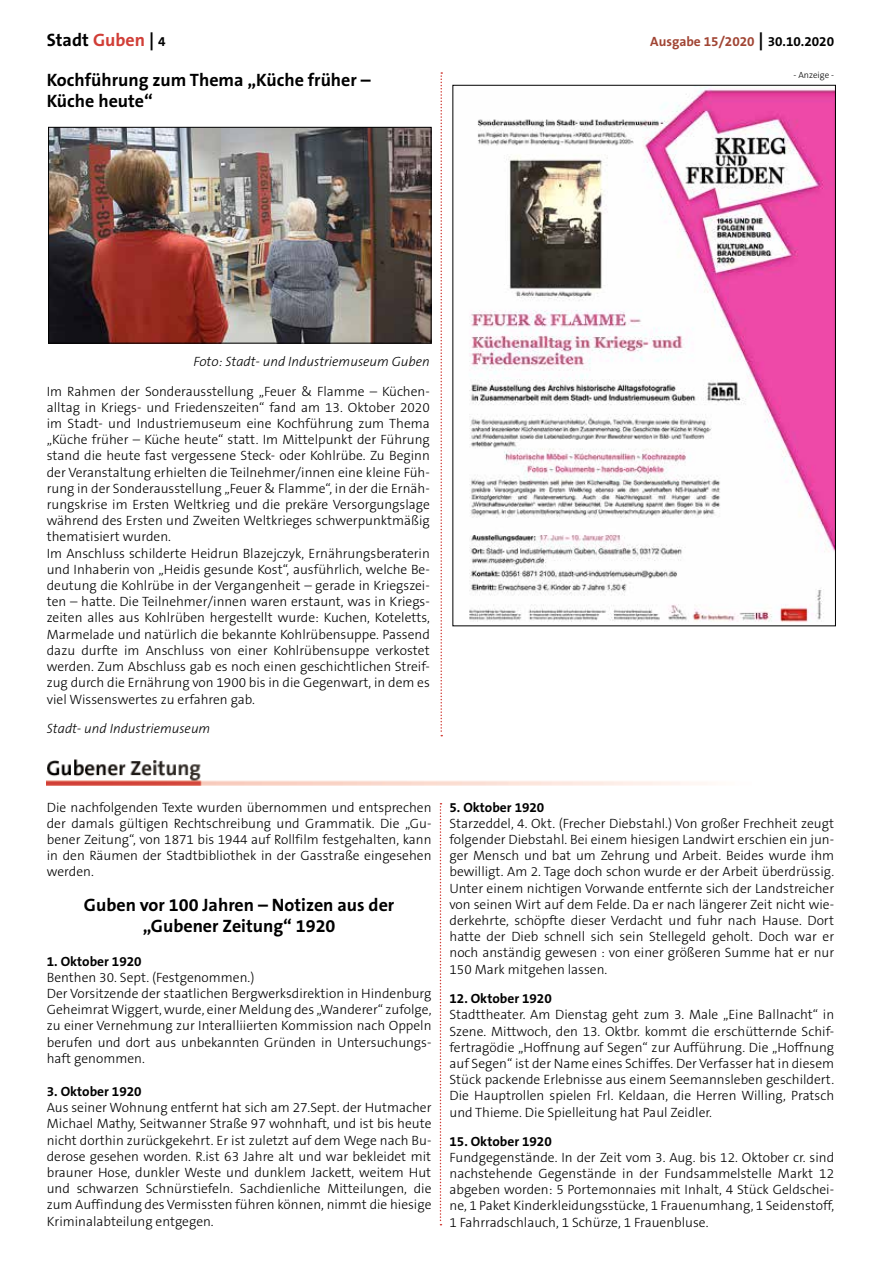
<style>
.page{position:relative;width:881px;height:1263px;background:#fff}
.page>*{position:absolute;margin:0;border:0;box-sizing:border-box;transform-origin:0 0}
.t1{font:700 18px/21.6px "The Sans B7";color:#000}
.t2{font:300 13.5px/16.2px "The Sans B3";color:#000;text-align:justify}
.t3{font:700 13.5px "The Sans B7";color:#000}
.t4{font:italic 300 13.5px "The Sans B3";color:#000}
.t5{font:700 13.5px "The Sans B7";color:#a14534}
.t6{font:300 9px "The Sans B3";color:#000}
.s1{color:#d13e37}
.s2{font-size:13.5px}
.s3{font-size:18px;color:#000}
.s4{color:#000}
</style>
<div class="page">
<svg style="left:440px;top:72px;width:2px;height:664px"></svg>
<img style="left:50px;top:129px;width:379px;height:212px">
<div style="left:48px;top:127px;width:383px;height:216px;border:1px solid #000"></div>
<img style="left:469px;top:87px;width:364px;height:535px">
<img style="left:47px;top:759px;width:660px;height:27px">
<svg style="left:439px;top:803px;width:2px;height:422px"></svg>
<h1 class="t1" style="left:47px;top:29px;width:120px">Stadt <span class="s1">Guben</span> | <span class="s2">4</span></h1>
<p class="t5" style="left:650px;top:34px;width:185px">Ausgabe 15/2020 <span class="s3">|</span> <span class="s4">30.10.2020</span></p>
<h1 class="t1" style="left:47px;top:69px;width:325px">Kochführung zum Thema „Küche früher –<br>Küche heute“</h1>
<p class="t6" style="left:793px;top:71px;width:42px">- Anzeige -</p>
<p class="t4" style="left:193px;top:354px;width:238px">Foto: Stadt- und Industriemuseum Guben</p>
<p class="t2" style="left:47px;top:384px;width:384px;text-align:left">Im Rahmen der Sonderausstellung „Feuer &amp; Flamme – Küchen&shy;alltag in Kriegs- und Friedenszeiten“ fand am 13. Oktober 2020 im Stadt- und Industriemuseum eine Kochführung zum Thema „Küche früher – Küche heute“ statt. Im Mittelpunkt der Führung stand die heute fast vergessene Steck- oder Kohlrübe. Zu Beginn der Veranstaltung erhielten die Teilnehmer/innen eine kleine Füh&shy;rung in der Sonderausstellung „Feuer &amp; Flamme“, in der die Ernäh&shy;rungskrise im Ersten Weltkrieg und die prekäre Versorgungslage während des Ersten und Zweiten Weltkrieges schwerpunktmäßig thematisiert wurden.<br>Im Anschluss schilderte Heidrun Blazejczyk, Ernährungsberaterin und Inhaberin von „Heidis gesunde Kost“, ausführlich, welche Be&shy;deutung die Kohlrübe in der Vergangenheit – gerade in Kriegszei&shy;ten – hatte. Die Teilnehmer/innen waren erstaunt, was in Kriegs&shy;zeiten alles aus Kohlrüben hergestellt wurde: Kuchen, Koteletts, Marmelade und natürlich die bekannte Kohlrübensuppe. Passend dazu durfte im Anschluss von einer Kohlrübensuppe verkostet werden. Zum Abschluss gab es noch einen geschichtlichen Streif&shy;zug durch die Ernährung von 1900 bis in die Gegenwart, in dem es viel Wissenswertes zu erfahren gab.</p>
<p class="t4" style="left:47px;top:722px;width:165px">Stadt- und Industriemuseum</p>
<p class="t2" style="left:47px;top:799px;width:386px">Die nachfolgenden Texte wurden übernommen und entsprechen der damals gültigen Rechtschreibung und Grammatik. Die „Gu&shy;bener Zeitung“, von 1871 bis 1944 auf Rollfilm festgehalten, kann in den Räumen der Stadtbibliothek in der Gasstraße eingesehen werden.</p>
<h1 class="t1" style="left:84px;top:894px;width:312px;text-align:center">Guben vor 100 Jahren – Notizen aus der „Gubener Zeitung“ 1920</h1>
<p class="t3" style="left:47px;top:954px;width:96px">1. Oktober 1920</p>
<p class="t2" style="left:47px;top:969px;width:386px;text-align:left">Benthen 30. Sept. (Festgenommen.)<br>Der Vorsitzende der staatlichen Bergwerksdirektion in Hindenburg Geheimrat Wiggert, wurde, einer Meldung des „Wanderer“ zufolge, zu einer Vernehmung zur Interalliierten Kommission nach Oppeln berufen und dort aus unbekannten Gründen in Untersuchungs&shy;haft genommen.</p>
<p class="t3" style="left:47px;top:1084px;width:96px">3. Oktober 1920</p>
<p class="t2" style="left:47px;top:1100px;width:386px">Aus seiner Wohnung entfernt hat sich am 27.Sept. der Hutmacher Michael Mathy, Seitwanner Straße 97 wohnhaft, und ist bis heute nicht dorthin zurückgekehrt. Er ist zuletzt auf dem Wege nach Bu&shy;derose gesehen worden. R.ist 63 Jahre alt und war bekleidet mit brauner Hose, dunkler Weste und dunklem Jackett, weitem Hut und schwarzen Schnürstiefeln. Sachdienliche Mitteilungen, die zum Auffindung des Vermissten führen können, nimmt die hiesige Kriminalabteilung entgegen.</p>
<p class="t3" style="left:449px;top:800px;width:96px">5. Oktober 1920</p>
<p class="t2" style="left:449px;top:816px;width:386px">Starzeddel, 4. Okt. (Frecher Diebstahl.) Von großer Frechheit zeugt folgender Diebstahl. Bei einem hiesigen Landwirt erschien ein jun&shy;ger Mensch und bat um Zehrung und Arbeit. Beides wurde ihm bewilligt. Am 2. Tage doch schon wurde er der Arbeit überdrüssig.<br>Unter einem nichtigen Vorwande entfernte sich der Landstreicher von seinen Wirt auf dem Felde. Da er nach längerer Zeit nicht wie&shy;derkehrte, schöpfte dieser Verdacht und fuhr nach Hause. Dort hatte der Dieb schnell sich sein Stellegeld geholt. Doch war er noch anständig gewesen : von einer größeren Summe hat er nur 150 Mark mitgehen lassen.</p>
<p class="t3" style="left:449px;top:991px;width:104px">12. Oktober 1920</p>
<p class="t2" style="left:449px;top:1007px;width:386px">Stadttheater. Am Dienstag geht zum 3. Male „Eine Ballnacht“ in Szene. Mittwoch, den 13. Oktbr. kommt die erschütternde Schif&shy;fertragödie „Hoffnung auf Segen“ zur Aufführung. Die „Hoffnung auf Segen“ ist der Name eines Schiffes. Der Verfasser hat in diesem Stück packende Erlebnisse aus einem Seemannsleben geschildert.<br>Die Hauptrollen spielen Frl. Keldaan, die Herren Willing, Pratsch und Thieme. Die Spielleitung hat Paul Zeidler.</p>
<p class="t3" style="left:449px;top:1134px;width:104px">15. Oktober 1920</p>
<p class="t2" style="left:449px;top:1150px;width:386px">Fundgegenstände. In der Zeit vom 3. Aug. bis 12. Oktober cr. sind nachstehende Gegenstände in der Fundsammelstelle Markt 12 abgeben worden: 5 Portemonnaies mit Inhalt, 4 Stück Geldschei&shy;ne, 1 Paket Kinderkleidungsstücke, 1 Frauenumhang, 1 Seidenstoff, 1 Fahrradschlauch, 1 Schürze, 1 Frauenbluse.</p>
</div>
